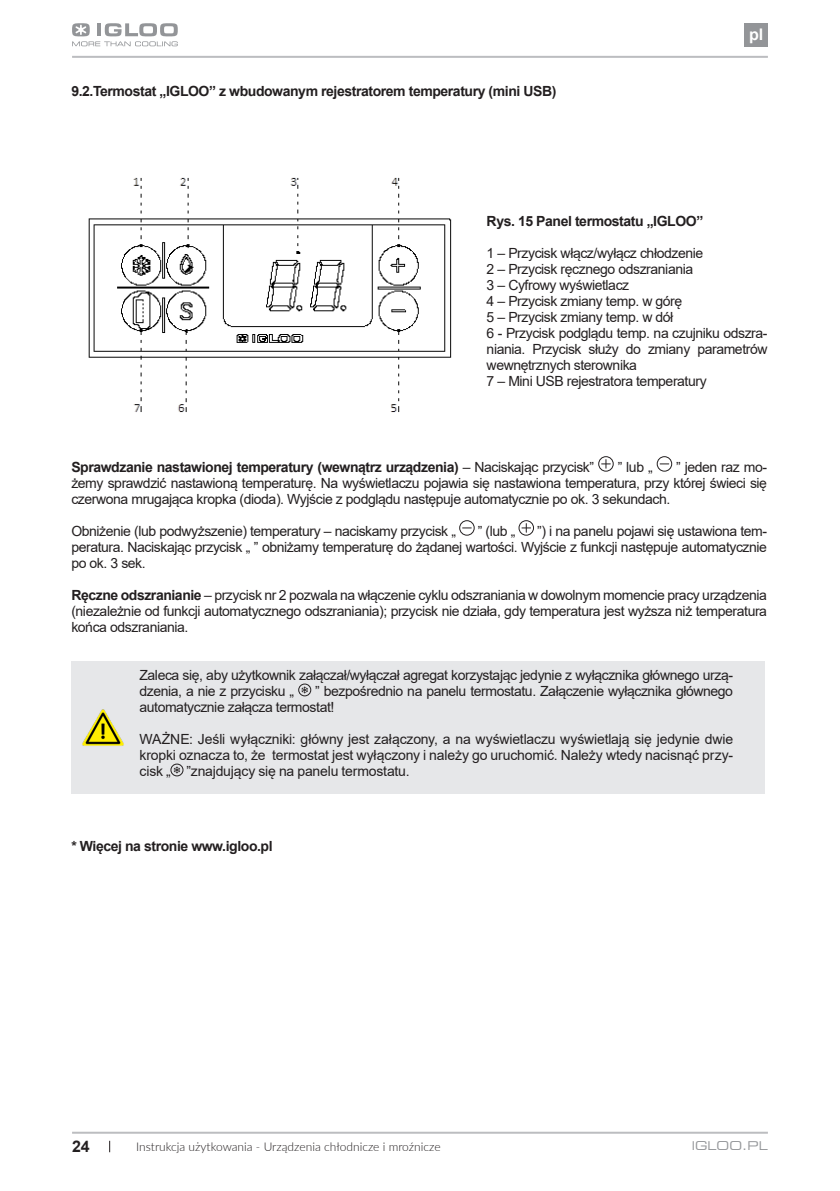
<style>
.page{position:relative;width:840px;height:1191px;background:#fff}
.page>*{position:absolute;margin:0;border:0;box-sizing:border-box;transform-origin:0 0}
.t1{font:700 16px "Arial";color:#231f20}
.t2{font:700 16px "Arial";color:#fff}
.siodemka{font:14px/16px "Arial";letter-spacing:-.03em;color:#231f20;text-align:justify}
.siodemka-2{font:700 14px "Arial";letter-spacing:-.03em;color:#231f20}
.t3{font:300 12px "Lato";color:#231f20}
.t4{font:expanded 12px "Square 721 BT";color:#939598}
.s1{font-weight:400}
.s2{font-weight:700}
</style>
<div class="page">
<hr style="left:72px;top:56px;width:695px;height:2px;background:#bcbdc0">
<hr style="left:72px;top:1131px;width:695px;height:2px;background:#bcbdc0">
<div style="left:743px;top:23px;width:24px;height:23px;background:#939598"></div>
<svg style="left:109px;top:1140px;width:1px;height:12px"></svg>
<svg style="left:72px;top:23px;width:106px;height:23px"></svg>
<img style="left:88px;top:177px;width:364px;height:236px">
<div style="left:71px;top:660px;width:693px;height:133px;background:#e6e7e9"></div>
<div style="left:598px;top:456px;width:15px;height:15px;border:1px solid #231f20;border-radius:50%"></div>
<svg style="left:601px;top:459px;width:9px;height:9px"></svg>
<div style="left:656px;top:456px;width:15px;height:15px;border:1px solid #231f20;border-radius:50%"></div>
<div style="left:459px;top:520px;width:15px;height:15px;border:1px solid #231f20;border-radius:50%"></div>
<div style="left:518px;top:520px;width:15px;height:15px;border:1px solid #231f20;border-radius:50%"></div>
<svg style="left:521px;top:523px;width:9px;height:9px"></svg>
<div style="left:298px;top:683px;width:13px;height:13px;border:1px solid #231f20;border-radius:50%"></div>
<svg style="left:301px;top:686px;width:7px;height:7px"></svg>
<div style="left:170px;top:763px;width:13px;height:13px;border:1px solid #231f20;border-radius:50%"></div>
<svg style="left:174px;top:766px;width:6px;height:7px"></svg>
<img style="left:82px;top:709px;width:42px;height:37px">
<p class="siodemka-2" style="left:71px;top:81px;width:486px">9.2.Termostat „IGLOO” z wbudowanym rejestratorem temperatury (mini USB)</p>
<p class="t2" style="left:748px;top:23px;width:16px">pl</p>
<p class="siodemka-2" style="left:486px;top:211px;width:218px">Rys. 15 Panel termostatu „IGLOO”</p>
<p class="siodemka" style="left:486px;top:245px;width:218px">1 – Przycisk włącz/wyłącz chłodzenie</p>
<p class="siodemka" style="left:486px;top:261px;width:208px">2 – Przycisk ręcznego odszraniania</p>
<p class="siodemka" style="left:486px;top:277px;width:144px">3 – Cyfrowy wyświetlacz</p>
<p class="siodemka" style="left:486px;top:293px;width:197px">4 – Przycisk zmiany temp. w górę</p>
<p class="siodemka" style="left:486px;top:309px;width:188px">5 – Przycisk zmiany temp. w dół</p>
<p class="siodemka" style="left:486px;top:325px;width:282px">6 - Przycisk podglądu temp. na czujniku odszra&shy;niania. Przycisk służy do zmiany parametrów wewnętrznych sterownika</p>
<p class="siodemka" style="left:486px;top:373px;width:221px">7 – Mini USB rejestratora temperatury</p>
<p class="siodemka-2" style="left:71px;top:457px;width:524px">Sprawdzanie nastawionej temperatury (wewnątrz urządzenia) <span class="s1">– Naciskając przycisk”</span></p>
<p class="siodemka" style="left:617px;top:458px;width:37px">” lub „</p>
<p class="siodemka" style="left:71px;top:458px;width:697px;text-indent:604px">” jeden raz mo&shy;żemy sprawdzić nastawioną temperaturę. Na wyświetlaczu pojawia się nastawiona temperatura, przy której świeci się czerwona mrugająca kropka (dioda). Wyjście z podglądu następuje automatycznie po ok. 3 sekundach.</p>
<p class="siodemka" style="left:71px;top:522px;width:386px">Obniżenie (lub podwyższenie) temperatury – naciskamy przycisk „</p>
<p class="siodemka" style="left:477px;top:522px;width:39px">” (lub „</p>
<p class="siodemka" style="left:71px;top:522px;width:697px;text-indent:465px">”) i na panelu pojawi się ustawiona tem&shy;peratura. Naciskając przycisk „ ” obniżamy temperaturę do żądanej wartości. Wyjście z funkcji następuje automatycznie po ok. 3 sek.</p>
<p class="siodemka" style="left:71px;top:586px;width:696px"><span class="s2">Ręczne odszranianie</span> – przycisk nr 2 pozwala na włączenie cyklu odszraniania w dowolnym momencie pracy urządzenia (niezależnie od funkcji automatycznego odszraniania); przycisk nie działa, gdy temperatura jest wyższa niż temperatura końca odszraniania.</p>
<p class="siodemka" style="left:139px;top:667px;width:595px">Zaleca się, aby użytkownik załączał/wyłączał agregat korzystając jedynie z wyłącznika głównego urzą&shy;dzenia, a nie z przycisku „</p>
<p class="siodemka" style="left:139px;top:683px;width:594px;text-indent:176px">” bezpośrednio na panelu termostatu. Załączenie wyłącznika głównego automatycznie załącza termostat!</p>
<p class="siodemka" style="left:139px;top:731px;width:595px">WAŻNE: Jeśli wyłączniki: główny jest załączony, a na wyświetlaczu wyświetlają się jedynie dwie kropki oznacza to, że termostat jest wyłączony i należy go uruchomić. Należy wtedy nacisnąć przy&shy;cisk „ ”znajdujący się na panelu termostatu.</p>
<p class="siodemka-2" style="left:71px;top:835px;width:203px">* Więcej na stronie www.igloo.pl</p>
<p class="t1" style="left:72px;top:1135px;width:19px">24</p>
<p class="t3" style="left:136px;top:1138px;width:306px">Instrukcja użytkowania - Urządzenia chłodnicze i mroźnicze</p>
<p class="t4" style="left:691px;top:1139px;width:78px">IGLOO.PL</p>
</div>
